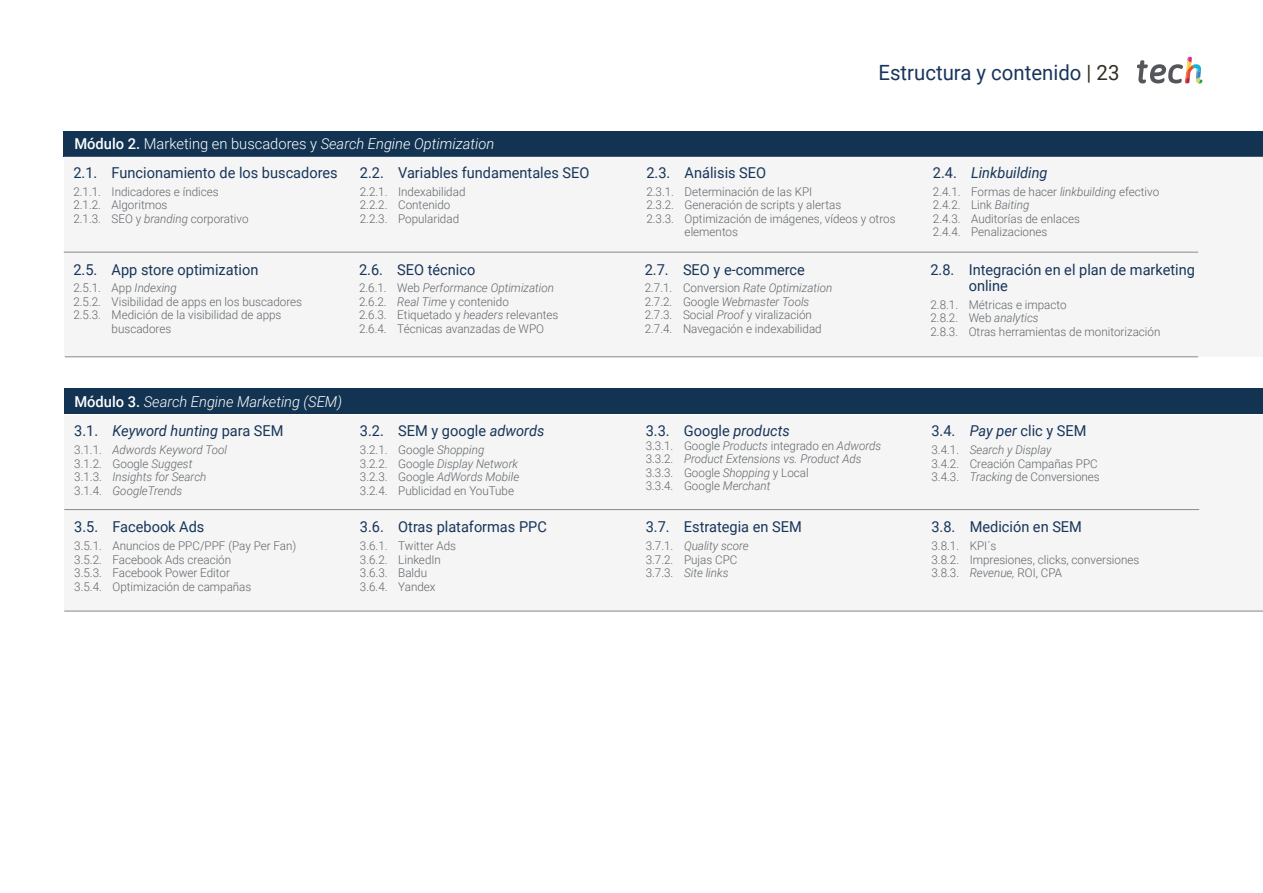
<style>
.page{position:relative;width:1263px;height:893px;background:#fff}
.page>*{position:absolute;margin:0;border:0;box-sizing:border-box;transform-origin:0 0}
.t1{font:21px "Roboto";color:#1a355c}
.t2{font:15px/16.5px "Roboto";color:#17355b}
.t3{font:italic 300 15px/29.5px "Roboto";color:#fff}
.t4{font:italic 15px "Roboto";color:#17355b}
.t5{font:300 12px/13.5px "Roboto";color:#61646a}
.t6{font:italic 300 12px/13.5px "Roboto";color:#61646a}
.s1{font-weight:500;font-style:normal}
.s2{font-style:normal}
.s3{font-style:italic}
.s4{font-weight:400;font-style:normal;color:#17355b}
.s5{font-weight:400;color:#17355b}
.s6{color:#312e20}
</style>
<div class="page">
<svg style="left:1137px;top:57px;width:65px;height:27px"></svg>
<div style="left:64px;top:131px;width:1199px;height:25px;background:#123352"></div>
<div style="left:64px;top:157px;width:1199px;height:200px;background:#f4f5f4"></div>
<hr style="left:65px;top:357px;width:1133px;height:1px;background:#878a8e">
<hr style="left:64px;top:252px;width:1134px;height:1px;background:#878a8e">
<div style="left:64px;top:415px;width:1199px;height:196px;background:#f4f5f4"></div>
<div style="left:64px;top:389px;width:1199px;height:25px;background:#123352"></div>
<hr style="left:64px;top:509px;width:1135px;height:1px;background:#878a8e">
<hr style="left:64px;top:611px;width:1199px;height:1px;background:#878a8e">
<p class="t3" style="left:74px;top:129px;width:421px"><span class="s1">Módulo 2.</span> <span class="s2">Marketing en buscadores y</span> Search Engine Optimization</p>
<p class="t2" style="left:73px;top:164px;width:266px">2.1. Funcionamiento de los buscadores</p>
<p class="t5" style="left:73px;top:185px;width:177px">2.1.1. Indicadores e índices<br>2.1.2. Algoritmos<br>2.1.3. SEO y <span class="s3">branding</span> corporativo</p>
<p class="t2" style="left:73px;top:261px;width:186px">2.5. App store optimization</p>
<p class="t5" style="left:73px;top:281px;width:105px">2.5.1. App <span class="s3">Indexing</span></p>
<p class="t5" style="left:73px;top:295px;width:230px">2.5.2. Visibilidad de apps en los buscadores</p>
<p class="t5" style="left:73px;top:308px;width:210px">2.5.3. Medición de la visibilidad de apps</p>
<p class="t5" style="left:112px;top:322px;width:61px">buscadores</p>
<p class="t2" style="left:360px;top:164px;width:231px">2.2. Variables fundamentales SEO</p>
<p class="t5" style="left:360px;top:185px;width:107px">2.2.1. Indexabilidad<br>2.2.2. Contenido<br>2.2.3. Popularidad</p>
<p class="t2" style="left:359px;top:261px;width:118px">2.6. SEO técnico</p>
<p class="t5" style="left:359px;top:281px;width:201px">2.6.1. Web <span class="s3">Performance Optimization </span>2.6.2. <span class="s3">Real Time</span> y contenido<br>2.6.3. Etiquetado y <span class="s3">headers</span> relevantes 2.6.4. Técnicas avanzadas de WPO</p>
<p class="t3" style="left:74px;top:386px;width:269px"><span class="s1">Módulo 3.</span> Search Engine Marketing (SEM)<br><span class="s4">3.1.</span> <span class="s5">Keyword hunting</span> <span class="s4">para SEM</span></p>
<p class="t6" style="left:74px;top:443px;width:154px"><span class="s2">3.1.1.</span> Adwords Keyword Tool<br><span class="s2">3.1.2. Google</span> Suggest<br><span class="s2">3.1.3.</span> Insights for Search<br><span class="s2">3.1.4.</span> GoogleTrends</p>
<p class="t2" style="left:74px;top:518px;width:132px">3.5. Facebook Ads</p>
<p class="t5" style="left:74px;top:539px;width:224px">3.5.1. Anuncios de PPC/PPF (Pay Per Fan)<br>3.5.2. Facebook Ads creación<br>3.5.3. Facebook Power Editor<br>3.5.4. Optimización de campañas</p>
<p class="t2" style="left:360px;top:422px;width:186px">3.2. SEM y google <span class="s3">adwords</span></p>
<p class="t5" style="left:360px;top:443px;width:161px">3.2.1. Google <span class="s3">Shopping<br></span>3.2.2. Google <span class="s3">Display Network<br></span>3.2.3. Google <span class="s3">AdWords Mobile<br></span>3.2.4. Publicidad en YouTube</p>
<p class="t2" style="left:360px;top:518px;width:188px">3.6. Otras plataformas PPC</p>
<p class="t5" style="left:360px;top:539px;width:98px">3.6.1. Twitter Ads<br>3.6.2. LinkedIn<br>3.6.3. Baldu<br>3.6.4. Yandex</p>
<h1 class="t1" style="left:878px;top:57px;width:242px">Estructura y contenido <span class="s6">| 23</span></h1>
<p class="t2" style="left:646px;top:164px;width:121px">2.3. Análisis SEO</p>
<p class="t5" style="left:646px;top:185px;width:167px">2.3.1. Determinación de las KPI</p>
<p class="t5" style="left:646px;top:198px;width:196px">2.3.2. Generación de scripts y alertas</p>
<p class="t5" style="left:646px;top:212px;width:251px">2.3.3. Optimización de imágenes, vídeos y otros</p>
<p class="t5" style="left:685px;top:225px;width:55px">elementos</p>
<p class="t2" style="left:645px;top:261px;width:162px">2.7. SEO y e-commerce</p>
<p class="t5" style="left:645px;top:281px;width:189px">2.7.1. Conversion <span class="s3">Rate Optimization </span>2.7.2. Google <span class="s3">Webmaster Tools </span>2.7.3. Social <span class="s3">Proof</span> y viralización 2.7.4. Navegación e indexabilidad</p>
<p class="t2" style="left:646px;top:422px;width:145px">3.3. Google <span class="s3">products</span></p>
<p class="t6" style="left:646px;top:438px;width:237px"><span class="s2">3.3.1. Google</span> Products <span class="s2">integrado en</span> Adwords <span class="s2">3.3.2.</span> Product Extensions vs. Product Ads <span class="s2">3.3.3. Google</span> Shopping <span class="s2">y Local<br>3.3.4. Google</span> Merchant</p>
<p class="t2" style="left:646px;top:518px;width:157px">3.7. Estrategia en SEM</p>
<p class="t5" style="left:646px;top:539px;width:105px">3.7.1. <span class="s3">Quality score<br></span>3.7.2. Pujas CPC<br>3.7.3. <span class="s3">Site links</span></p>
<p class="t4" style="left:933px;top:162px;width:116px"><span class="s2">2.4.</span> Linkbuilding</p>
<p class="t5" style="left:933px;top:185px;width:228px">2.4.1. Formas de hacer <span class="s3">linkbuilding</span> efectivo<br>2.4.2. Link <span class="s3">Baiting<br></span>2.4.3. Auditorías de enlaces<br>2.4.4. Penalizaciones</p>
<p class="t2" style="left:969px;top:261px;width:228px;text-indent:-38px">2.8. Integración en el plan de marketing online</p>
<p class="t5" style="left:930px;top:298px;width:232px">2.8.1. Métricas e impacto<br>2.8.2. Web <span class="s3">analytics<br></span>2.8.3. Otras herramientas de monitorización</p>
<p class="t2" style="left:931px;top:422px;width:157px">3.4. <span class="s3">Pay per</span> clic y SEM</p>
<p class="t5" style="left:931px;top:443px;width:170px">3.4.1. <span class="s3">Search y Display<br></span>3.4.2. Creación Campañas PPC<br>3.4.3. <span class="s3">Tracking</span> de Conversiones</p>
<p class="t2" style="left:931px;top:518px;width:152px">3.8. Medición en SEM</p>
<p class="t5" style="left:931px;top:539px;width:209px">3.8.1. KPI´s<br>3.8.2. Impresiones, clicks, conversiones<br>3.8.3. <span class="s3">Revenue,</span> ROI, CPA</p>
</div>
